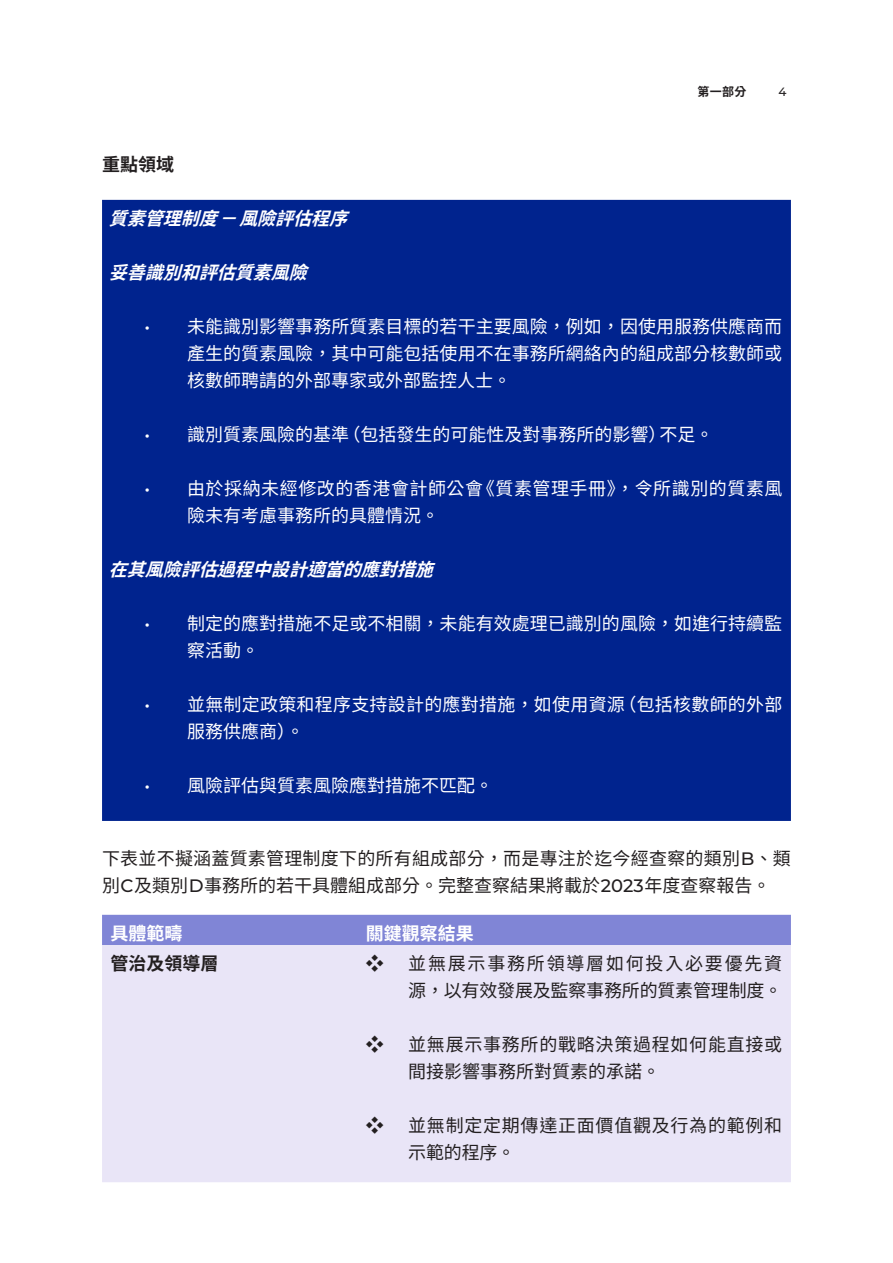
<style>
.page{position:relative;width:893px;height:1263px;background:#fff}
.page>*{position:absolute;margin:0;border:0;box-sizing:border-box;transform-origin:0 0}
.t1{font:18px/27px "Noto Sans CJ Ktc";color:#fff}
.t2{font:18px/27px "Noto Sans CJ Ktc";letter-spacing:.015em;color:#231f20}
.t3{font:italic 700 18px "Noto Sans CJ Ktc";color:#fff}
.t4{font:18px "Noto Sans CJ Ktc";letter-spacing:.04em;color:#231f20}
.t5{font:18px "Noto Sans CJ Ktc";letter-spacing:.03em;color:#fff}
.t6{font:18px "Noto Sans CJ Ktc";letter-spacing:-.01em;color:#231f20}
.t7{font:18px "Noto Sans CJ Ktc";letter-spacing:.1em;color:#231f20}
.t8{font:700 18px "Noto Sans CJ Ktc";color:#231f20}
.t9{font:700 18px "Noto Sans CJ Ktc";color:#fff}
.t10{font:500 18px "Montserrat";color:#fff}
.t11{font:700 12px "Noto Sans CJ Ktc";color:#231f20}
.t12{font:500 12px "Montserrat";color:#231f20}
.s1{font-family:"Montserrat";font-weight:500}
</style>
<div class="page">
<svg style="left:102px;top:200px;width:689px;height:621px;background:#01238e"></svg>
<div style="left:102px;top:915px;width:689px;height:30px;background:#8085d6"></div>
<div style="left:102px;top:945px;width:689px;height:237px;background:#e9e5f7"></div>
<p class="t8" style="left:102px;top:154px;width:73px">重點領域</p>
<p class="t11" style="left:697px;top:85px;width:51px">第一部分</p>
<p class="t12" style="left:779px;top:84px;width:10px">4</p>
<p class="t3" style="left:239px;top:208px;width:123px">風險評估程序</p>
<p class="t3" style="left:109px;top:208px;width:123px">質素管理制度</p>
<p class="t3" style="left:109px;top:262px;width:213px">妥善識別和評估質素風險</p>
<p class="t1" style="left:187px;top:313px;width:597px">未能識別影響事務所質素目標的若干主要風險，例如，因使用服務供應商而</p>
<p class="t3" style="left:219px;top:208px;width:33px">－</p>
<p class="t10" style="left:145px;top:314px;width:7px">•</p>
<p class="t10" style="left:145px;top:422px;width:7px">•</p>
<p class="t10" style="left:145px;top:476px;width:7px">•</p>
<p class="t1" style="left:187px;top:340px;width:597px">產生的質素風險，其中可能包括使用不在事務所網絡內的組成部分核數師或核數師聘請的外部專家或外部監控人士。</p>
<p class="t1" style="left:660px;top:421px;width:55px">不足。</p>
<p class="t1" style="left:342px;top:421px;width:325px">（包括發生的可能性及對事務所的影響）</p>
<p class="t1" style="left:187px;top:421px;width:163px">識別質素風險的基準</p>
<p class="t5" style="left:477px;top:478px;width:307px">《質素管理手冊，》令所識別的質素風</p>
<p class="t5" style="left:187px;top:478px;width:298px">由於採納未經修改的香港會計師公會</p>
<p class="t1" style="left:187px;top:502px;width:253px">險未有考慮事務所的具體情況。</p>
<p class="t3" style="left:109px;top:559px;width:339px">在其風險評估過程中設計適當的應對措施</p>
<p class="t1" style="left:187px;top:610px;width:597px">制定的應對措施不足或不相關，未能有效處理已識別的風險，如進行持續監</p>
<p class="t10" style="left:145px;top:611px;width:7px">•</p>
<p class="t10" style="left:145px;top:692px;width:7px">•</p>
<p class="t10" style="left:145px;top:773px;width:7px">•</p>
<p class="t1" style="left:187px;top:637px;width:73px">察活動。</p>
<p class="t1" style="left:618px;top:691px;width:166px">（包括核數師的外部</p>
<p class="t1" style="left:187px;top:691px;width:439px">並無制定政策和程序支持設計的應對措施，如使用資源</p>
<p class="t1" style="left:187px;top:718px;width:118px">服務供應商。(</p>
<p class="t1" style="left:187px;top:772px;width:307px">風險評估與質素風險應對措施不匹配。</p>
<p class="t2" style="left:102px;top:845px;width:690px">下表並不擬涵蓋質素管理制度下的所有組成部分，而是專注於迄今經查察的類別<span class="s1">B</span>、類別<span class="s1">C</span>及類別<span class="s1">D</span>事務所的若干具體組成部分。完整查察結果將載於<span class="s1">2023</span>年度查察報告。</p>
<p class="t9" style="left:366px;top:923px;width:109px">關鍵觀察結果</p>
<p class="t9" style="left:111px;top:923px;width:73px">具體範疇</p>
<p class="t8" style="left:111px;top:953px;width:110px">管治及領導層</p>
<p class="t2" style="left:366px;top:950px;width:19px">❖</p>
<p class="t2" style="left:366px;top:1031px;width:19px">❖</p>
<p class="t2" style="left:366px;top:1112px;width:19px">❖</p>
<p class="t7" style="left:408px;top:953px;width:376px">並無展示事務所領導層如何投入必要優先資</p>
<p class="t6" style="left:408px;top:980px;width:376px">源，以有效發展及監察事務所的質素管理制度。</p>
<p class="t4" style="left:408px;top:1034px;width:376px">並無展示事務所的戰略決策過程如何能直接或</p>
<p class="t2" style="left:408px;top:1058px;width:253px">間接影響事務所對質素的承諾。</p>
<p class="t4" style="left:408px;top:1115px;width:376px">並無制定定期傳達正面價值觀及行為的範例和</p>
<p class="t2" style="left:408px;top:1139px;width:109px">示範的程序。</p>
</div>
